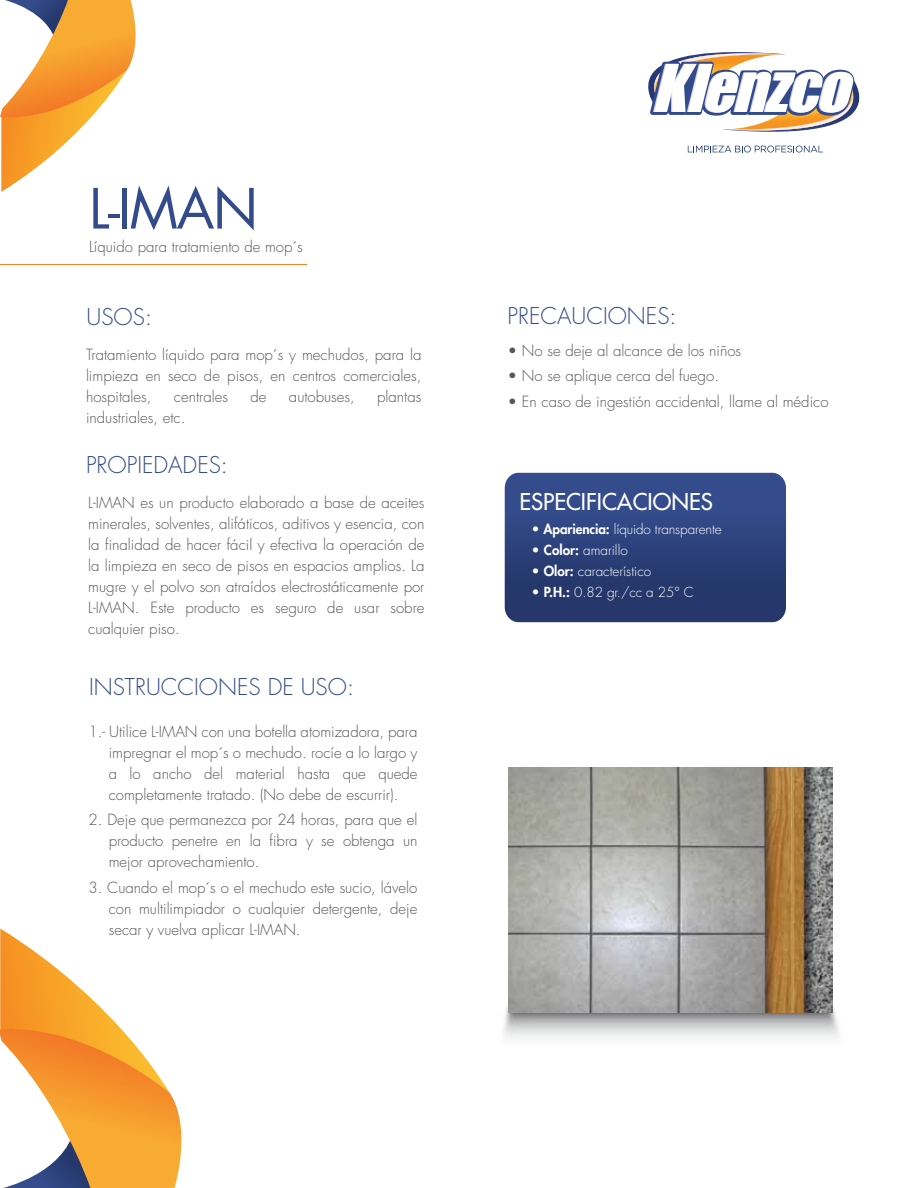
<style>
.page{position:relative;width:918px;height:1188px;background:#fff}
.page>*{position:absolute;margin:0;border:0;box-sizing:border-box;transform-origin:0 0}
.t1{font:54px "Futura Std";color:#334b8b}
.t2{font:300 22.5px "Futura Std";color:#334b8b}
.t3{font:500 22.5px "Futura Std";color:#fff}
.t4{font:300 15px/21px "Futura Std";color:#565659;text-align:justify}
.t5{font:300 13.5px "Futura Std";letter-spacing:-.01em;color:#fff}
.s1{font-weight:800}
</style>
<div class="page">
<svg style="left:505px;top:473px;width:281px;height:149px;background:#2d427b"></svg>
<svg style="left:648px;top:52px;width:212px;height:101px"></svg>
<svg style="left:0;top:0;width:136px;height:192px"></svg>
<hr style="left:0;top:265px;width:306px;height:1px;background:#f5842e">
<svg style="left:0;top:929px;width:182px;height:259px"></svg>
<img style="left:504px;top:1005px;width:335px;height:34px">
<img style="left:508px;top:767px;width:325px;height:245px">
<h1 class="t1" style="left:89px;top:174px;width:170px">L-IMAN</h1>
<p class="t4" style="left:89px;top:237px;width:215px">Líquido para tratamiento de mop´s</p>
<h2 class="t2" style="left:87px;top:303px;width:67px">USOS:</h2>
<p class="t4" style="left:86px;top:344px;width:337px">Tratamiento líquido para mop´s y mechudos, para la limpieza en seco de pisos, en centros comerciales, hospitales,</p>
<p class="t4" style="left:174px;top:386px;width:56px">centrales</p>
<p class="t4" style="left:250px;top:386px;width:18px">de</p>
<p class="t4" style="left:289px;top:386px;width:67px">autobuses,</p>
<p class="t4" style="left:377px;top:386px;width:46px">plantas</p>
<p class="t4" style="left:86px;top:407px;width:101px">industriales, etc.</p>
<h2 class="t2" style="left:86px;top:452px;width:143px">PROPIEDADES:</h2>
<p class="t4" style="left:88px;top:492px;width:338px">L-IMAN es un producto elaborado a base de aceites minerales, solventes, alifáticos, aditivos y esencia, con la finalidad de hacer fácil y efectiva la operación de la limpieza en seco de pisos en espacios amplios. La mugre y el polvo son atraídos electrostáticamente por L-IMAN. Este producto es seguro de usar sobre cualquier piso.</p>
<h2 class="t2" style="left:89px;top:674px;width:267px">INSTRUCCIONES DE USO:</h2>
<p class="t4" style="left:109px;top:721px;width:310px;text-indent:-20px">1.- Utilice L-IMAN con una botella atomizadora, para impregnar el mop´s o mechudo. rocíe a lo largo y a lo ancho del material hasta que quede completamente tratado. (No debe de escurrir).</p>
<p class="t4" style="left:109px;top:810px;width:310px;text-indent:-20px">2. Deje que permanezca por 24 horas, para que el producto penetre en la fibra y se obtenga un mejor aprovechamiento.</p>
<p class="t4" style="left:109px;top:877px;width:310px;text-indent:-20px">3. Cuando el mop´s o el mechudo este sucio, lávelo con multilimpiador o cualquier detergente, deje secar y vuelva aplicar L-IMAN.</p>
<h2 class="t2" style="left:507px;top:302px;width:171px">PRECAUCIONES:</h2>
<p class="t4" style="left:508px;top:340px;width:235px">• No se deje al alcance de los niños</p>
<p class="t4" style="left:508px;top:366px;width:213px">• No se aplique cerca del fuego.</p>
<p class="t4" style="left:508px;top:391px;width:322px">• En caso de ingestión accidental, llame al médico</p>
<h2 class="t3" style="left:519px;top:488px;width:195px">ESPECIFICACIONES</h2>
<p class="t5" style="left:531px;top:521px;width:192px">• <span class="s1">Apariencia:</span> líquido transparente</p>
<p class="t5" style="left:531px;top:542px;width:98px">• <span class="s1">Color:</span> amarillo</p>
<p class="t5" style="left:531px;top:563px;width:121px">• <span class="s1">Olor:</span> característico</p>
<p class="t5" style="left:531px;top:584px;width:164px">• <span class="s1">P.H.:</span> 0.82 gr./cc a 25° C</p>
</div>
